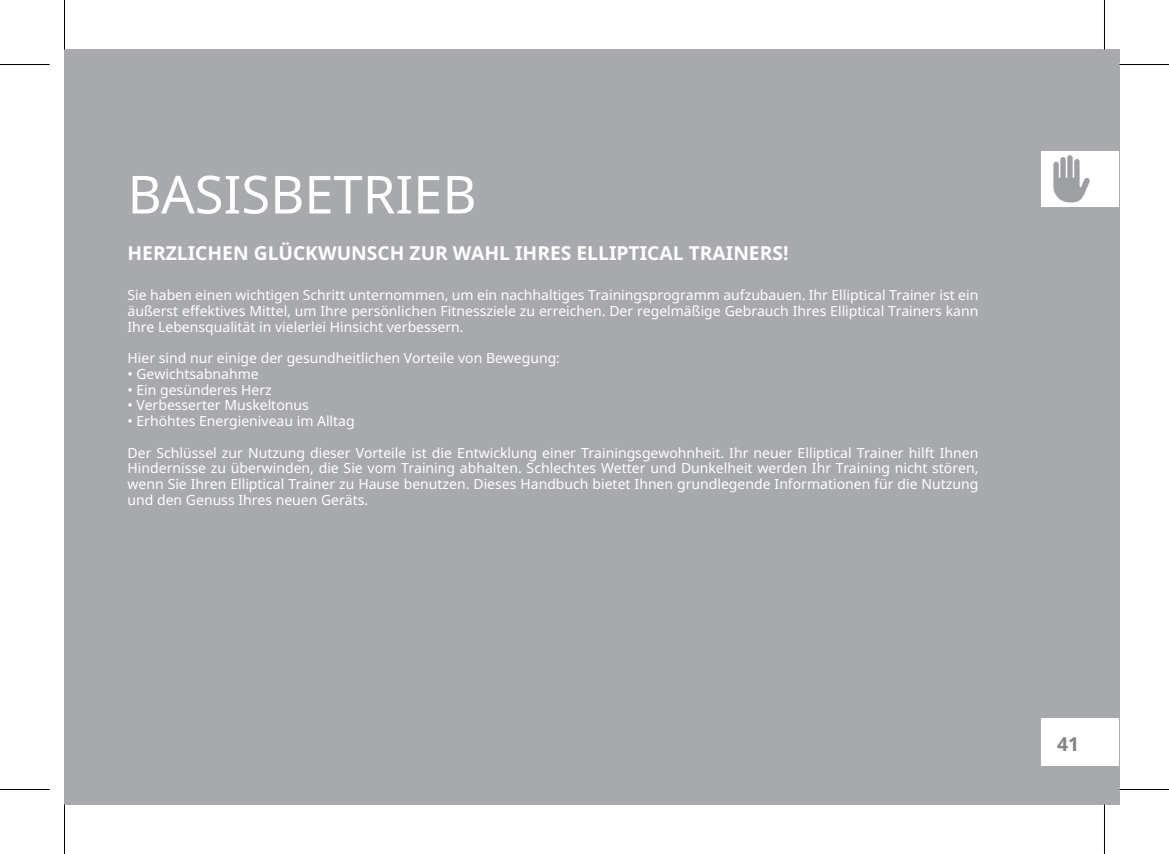
<style>
.page{position:relative;width:1169px;height:854px;background:#fff}
.page>*{position:absolute;margin:0;border:0;box-sizing:border-box;transform-origin:0 0}
.t1{font:52.5px "Noto Sans";color:#fff}
.t2{font:700 19.25px "Noto Sans";color:#fff}
.t3{font:700 19.25px "Noto Sans";color:#808285}
.t4{font:14px/15.8px "Noto Sans";color:#fff;text-align:justify}
</style>
<div class="page">
<div style="left:64px;top:50px;width:1055px;height:754px;background:#a8a9ad"></div>
<div style="left:1041px;top:718px;width:78px;height:47px;background:#fff"></div>
<div style="left:1041px;top:151px;width:78px;height:55px;background:#fff"></div>
<svg style="left:1053px;top:155px;width:37px;height:47px"></svg>
<hr style="left:0;top:64px;width:50px;height:1px;background:#000">
<hr style="left:1119px;top:64px;width:49px;height:1px;background:#000">
<hr style="left:0;top:789px;width:50px;height:1px;background:#000">
<hr style="left:1119px;top:789px;width:49px;height:1px;background:#000">
<hr style="left:64px;top:0;width:1px;height:50px;background:#000">
<hr style="left:64px;top:804px;width:1px;height:49px;background:#000">
<hr style="left:1104px;top:0;width:1px;height:50px;background:#000">
<hr style="left:1104px;top:804px;width:1px;height:49px;background:#000">
<h1 class="t1" style="left:127px;top:158px;width:350px">BASISBETRIEB</h1>
<h2 class="t2" style="left:127px;top:239px;width:662px">HERZLICHEN GLÜCKWUNSCH ZUR WAHL IHRES ELLIPTICAL TRAINERS!</h2>
<p class="t4" style="left:127px;top:287px;width:852px">Sie haben einen wichtigen Schritt unternommen, um ein nachhaltiges Trainingsprogramm aufzubauen. Ihr Elliptical Trainer ist ein äußerst effektives Mittel, um Ihre persönlichen Fitnessziele zu erreichen. Der regelmäßige Gebrauch Ihres Elliptical Trainers kann Ihre Lebensqualität in vielerlei Hinsicht verbessern.</p>
<p class="t4" style="left:127px;top:350px;width:434px">Hier sind nur einige der gesundheitlichen Vorteile von Bewegung:</p>
<p class="t4" style="left:127px;top:365px;width:133px">• Gewichtsabnahme</p>
<p class="t4" style="left:127px;top:381px;width:146px">• Ein gesünderes Herz</p>
<p class="t4" style="left:127px;top:397px;width:183px">• Verbesserter Muskeltonus</p>
<p class="t4" style="left:127px;top:413px;width:229px">• Erhöhtes Energieniveau im Alltag</p>
<p class="t4" style="left:127px;top:444px;width:852px">Der Schlüssel zur Nutzung dieser Vorteile ist die Entwicklung einer Trainingsgewohnheit. Ihr neuer Elliptical Trainer hilft Ihnen Hindernisse zu überwinden, die Sie vom Training abhalten. Schlechtes Wetter und Dunkelheit werden Ihr Training nicht stören, wenn Sie Ihren Elliptical Trainer zu Hause benutzen. Dieses Handbuch bietet Ihnen grundlegende Informationen für die Nutzung und den Genuss Ihres neuen Geräts.</p>
<h2 class="t3" style="left:1057px;top:730px;width:24px">41</h2>
</div>
